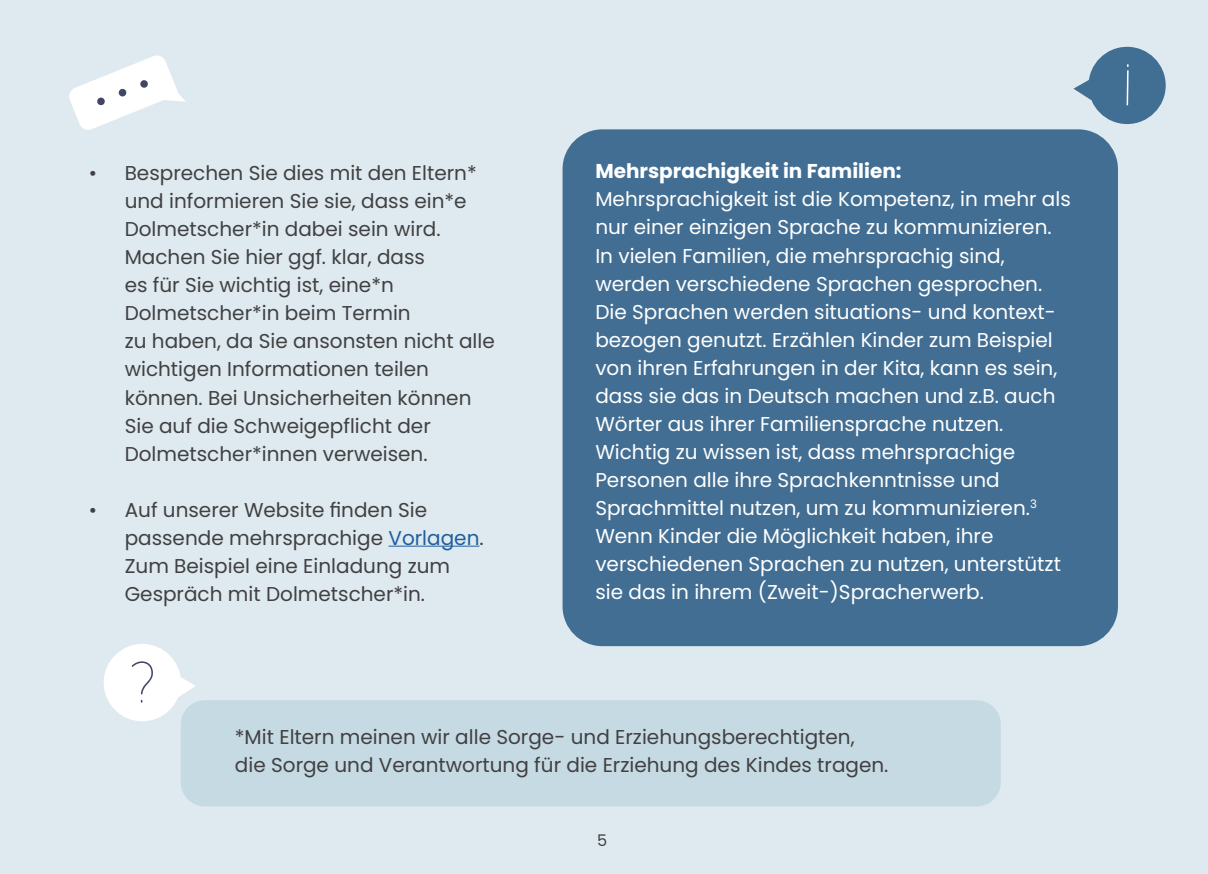
<style>
.page{position:relative;width:1208px;height:874px;background:#fff}
.page>*{position:absolute;margin:0;border:0;box-sizing:border-box;transform-origin:0 0}
.t1{font:20px/28px "Poppins";color:#fff}
.t2{font:20px/28px "Poppins";color:#414042}
.t3{font:700 20px "Poppins";color:#fff}
.t4{font:16px "Poppins";color:#414042}
.s1{color:#215e9e}
</style>
<div class="page">
<div style="left:0;top:0;width:1208px;height:873px;background:#deeaef"></div>
<hr style="left:388px;top:545px;width:91px;height:1px;background:#215e9e">
<svg style="left:69px;top:55px;width:117px;height:75px"></svg>
<div style="left:181px;top:699px;width:819px;height:107px;background:#c5dae3;border-radius:24px"></div>
<div style="left:562px;top:129px;width:556px;height:516px;background:#426e93;border-radius:40px"></div>
<div style="left:1088px;top:47px;width:77px;height:77px;background:#416e93;border-radius:50%"></div>
<svg style="left:1126px;top:64px;width:3px;height:42px"></svg>
<svg style="left:1073px;top:80px;width:18px;height:20px"></svg>
<div style="left:104px;top:643px;width:77px;height:78px;background:#fff;border-radius:50%"></div>
<svg style="left:131px;top:661px;width:22px;height:41px"></svg>
<svg style="left:178px;top:676px;width:16px;height:21px"></svg>
<p class="t2" style="left:125px;top:159px;width:372px;text-indent:-36px">• Besprechen Sie dies mit den Eltern* und informieren Sie sie, dass ein*e<br>Dolmetscher*in dabei sein wird.<br>Machen Sie hier ggf. klar, dass<br>es für Sie wichtig ist, eine*n<br>Dolmetscher*in beim Termin<br>zu haben, da Sie ansonsten nicht alle wichtigen Informationen teilen können. Bei Unsicherheiten können<br>Sie auf die Schweigepflicht der<br>Dolmetscher*innen verweisen.</p>
<p class="t2" style="left:125px;top:495px;width:360px;text-indent:-36px">• Auf unserer Website finden Sie passende mehrsprachige <span class="s1">Vorlagen</span>.<br>Zum Beispiel eine Einladung zum<br>Gespräch mit Dolmetscher*in.</p>
<p class="t3" style="left:595px;top:160px;width:308px">Mehrsprachigkeit in Familien:</p>
<p class="t1" style="left:595px;top:185px;width:477px">Mehrsprachigkeit ist die Kompetenz, in mehr als nur einer einzigen Sprache zu kommunizieren.<br>In vielen Familien, die mehrsprachig sind, werden verschiedene Sprachen gesprochen.<br>Die Sprachen werden situations- und kontext&shy;bezogen genutzt. Erzählen Kinder zum Beispiel von ihren Erfahrungen in der Kita, kann es sein, dass sie das in Deutsch machen und z.B. auch Wörter aus ihrer Familiensprache nutzen.<br>Wichtig zu wissen ist, dass mehrsprachige Personen alle ihre Sprachkenntnisse und Sprachmittel nutzen, um zu kommunizieren.<sup>3<br></sup>Wenn Kinder die Möglichkeit haben, ihre verschiedenen Sprachen zu nutzen, unterstützt sie das in ihrem (Zweit-)Spracherwerb.</p>
<p class="t2" style="left:235px;top:723px;width:655px">*Mit Eltern meinen wir alle Sorge- und Erziehungsberechtigten, die Sorge und Verantwortung für die Erziehung des Kindes tragen.</p>
<p class="t4" style="left:597px;top:830px;width:12px">5</p>
</div>
